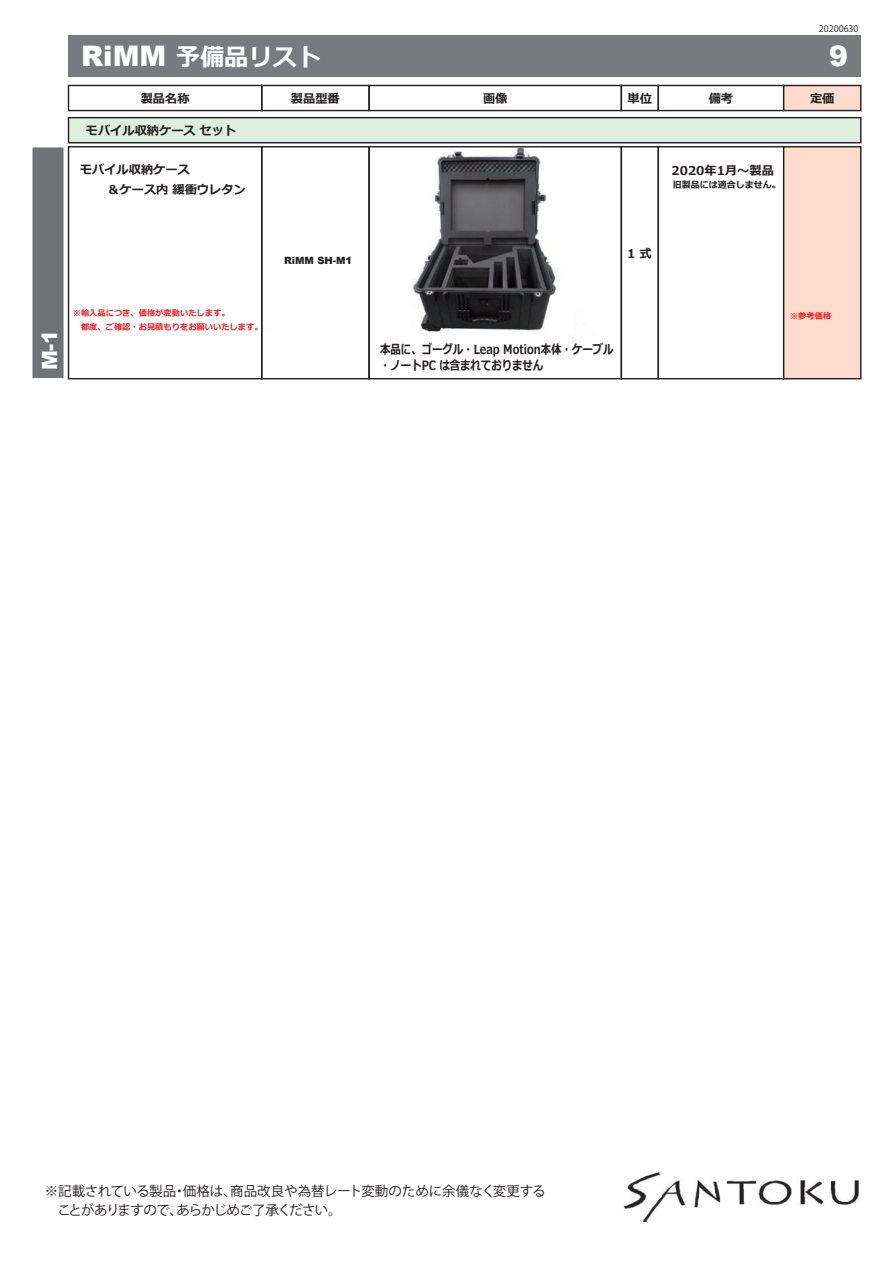
<style>
.page{position:relative;width:893px;height:1263px;background:#fff}
.page>*{position:absolute;margin:0;border:0;box-sizing:border-box;transform-origin:0 0}
.t1{font:900 28.35px "Arial";color:#fff}
.t2{font:700 24.3px "Meiryo";color:#fff}
.t3{font:900 21px "Arial";color:#fff}
.t4{font:13.5px/19.5px "Koz Go Pr 6 N";letter-spacing:-.035em;color:#231f20}
.t5{font:700 12.9px/15.6px "Meiryo";color:#231f20;scale:.81 1}
.t6{font:700 12.15px/20.5px "Meiryo";color:#231f20}
.t7{font:900 10.05px "Arial";color:#231f20}
.t8{font:700 9px "Meiryo";color:#231f20}
.t9{font:9px "Koz Go Pr 6 N";color:#231f20}
.t10{font:700 8.25px/13.5px "Meiryo";color:#ee1d23}
.s1{font-family:"Arial";font-weight:900;font-size:28.35px}
</style>
<div class="page">
<img style="left:412px;top:148px;width:145px;height:185px">
<div style="left:68px;top:85px;width:194px;height:26px;border:1px solid #231f20"></div>
<div style="left:261px;top:85px;width:109px;height:26px;border:1px solid #231f20"></div>
<div style="left:620px;top:85px;width:39px;height:26px;border:1px solid #231f20"></div>
<div style="left:657px;top:85px;width:127px;height:26px;border:1px solid #231f20"></div>
<div style="left:783px;top:85px;width:78px;height:26px;background:#fddbcd;border:1px solid #231f20"></div>
<div style="left:368px;top:85px;width:254px;height:26px;border:1px solid #231f20"></div>
<div style="left:68px;top:117px;width:793px;height:26px;background:#deeedf;border:1px solid #231f20"></div>
<div style="left:68px;top:146px;width:194px;height:233px;border:1px solid #231f20"></div>
<div style="left:261px;top:146px;width:109px;height:233px;border:1px solid #231f20"></div>
<div style="left:657px;top:146px;width:127px;height:233px;border:1px solid #231f20"></div>
<div style="left:783px;top:146px;width:78px;height:233px;background:#fddbcd;border:1px solid #231f20"></div>
<div style="left:368px;top:146px;width:254px;height:233px;border:1px solid #231f20"></div>
<div style="left:68px;top:35px;width:792px;height:41px;background:#787a7d"></div>
<div style="left:31px;top:146px;width:34px;height:233px;background:#717275;border:1px solid #fff"></div>
<img style="left:623px;top:1172px;width:237px;height:49px">
<h2 class="t2" style="left:81px;top:40px;width:242px"><span class="s1">RiMM</span> 予備品リスト</h2>
<p class="t9" style="left:818px;top:23px;width:41px">20200630</p>
<h1 class="t1" style="left:829px;top:35px;width:20px">9</h1>
<p class="t6" style="left:141px;top:89px;width:50px">製品名称</p>
<p class="t6" style="left:86px;top:121px;width:152px">モバイル収納ケース セット</p>
<p class="t6" style="left:107px;top:160px;width:140px;text-indent:-27px">モバイル収納ケース<br>＆ケース内 緩衝ウレタン</p>
<p class="t6" style="left:291px;top:89px;width:50px">製品型番</p>
<p class="t6" style="left:483px;top:89px;width:26px">画像</p>
<p class="t6" style="left:627px;top:89px;width:26px">単位</p>
<p class="t6" style="left:708px;top:89px;width:26px">備考</p>
<p class="t6" style="left:810px;top:89px;width:26px">定価</p>
<p class="t6" style="left:671px;top:161px;width:104px">2020年1月～製品</p>
<p class="t7" style="left:284px;top:253px;width:70px">RiMM SH-M1</p>
<p class="t8" style="left:672px;top:178px;width:109px">旧製品には適合しません。</p>
<p class="t6" style="left:627px;top:244px;width:26px">1 式</p>
<h3 class="t3" style="left:35px;top:370px;width:42px;rotate:-90deg">M-1</h3>
<p class="t10" style="left:73px;top:307px;width:191px">※輸入品につき、価格が変動いたします。<br>　都度、ご確認・お見積もりをお願いいたします。</p>
<p class="t10" style="left:790px;top:310px;width:43px">※参考価格</p>
<p class="t5" style="left:380px;top:342px;width:290px">本品に、ゴーグル・Leap Motion本体・ケーブル・ノートPC は含まれておりません</p>
<p class="t4" style="left:45px;top:1181px;width:502px">※記載されている製品・価格は、商品改良や為替レート変動のために余儀なく変更する　ことがありますので、あらかじめご了承ください。</p>
</div>
